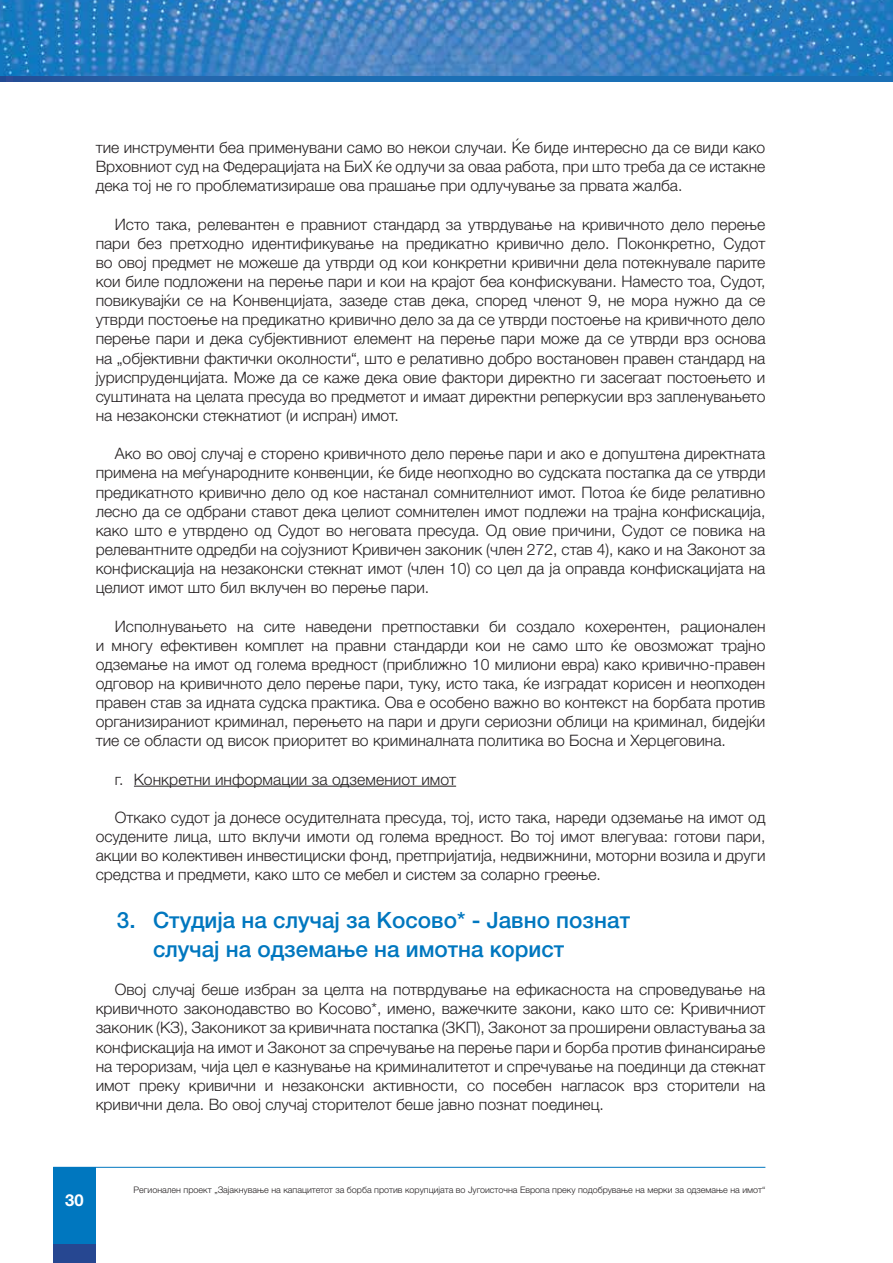
<style>
.page{position:relative;width:893px;height:1263px;background:#fff}
.page>*{position:absolute;margin:0;border:0;box-sizing:border-box;transform-origin:0 0}
.t1{font:500 22.5px/28.7px "Helvetica Neue LTW1 G";color:#0077bf}
.t2{font:700 16.5px "Helvetica Neue LTW1 G";color:#fff}
.t3{font:300 15.75px/19.2px "Helvetica Neue LTW1 G";color:#231f20;text-align:justify}
.t4{font:300 9px "Helvetica Neue LTW1 G";color:#231f20}
</style>
<div class="page">
<hr style="left:53px;top:1167px;width:712px;height:1px;background:#0077bf">
<div style="left:53px;top:1167px;width:43px;height:77px;background:#0077bf"></div>
<div style="left:53px;top:1244px;width:43px;height:19px;background:#264791"></div>
<img style="left:0;top:0;width:893px;height:77px">
<svg style="left:0;top:77px;width:893px;height:4px;background:#1d69b0"></svg>
<hr style="left:134px;top:786px;width:322px;height:1px;background:#231f20">
<p class="t3" style="left:96px;top:138px;width:671px">тие инструменти беа применувани само во некои случаи. Ќе биде интересно да се види како Врховниот суд на Федерацијата на БиХ ќе одлучи за оваа работа, при што треба да се истакне дека тој не го проблематизираше ова прашање при одлучување за првата жалба.</p>
<p class="t3" style="left:96px;top:214px;width:671px;text-indent:19px">Исто така, релевантен е правниот стандард за утврдување на кривичното дело перење пари без претходно идентификување на предикатно кривично дело. Поконкретно, Судот во овој предмет не можеше да утврди од кои конкретни кривични дела потекнувале парите кои биле подложени на перење пари и кои на крајот беа конфискувани. Наместо тоа, Судот, повикувајќи се на Конвенцијата, зазеде став дека, според членот 9, не мора нужно да се утврди постоење на предикатно кривично дело за да се утврди постоење на кривичното дело перење пари и дека субјективниот елемент на перење пари може да се утврди врз основа на „објективни фактички околности“, што е релативно добро востановен правен стандард на јуриспруденцијата. Може да се каже дека овие фактори директно ги засегаат постоењето и суштината на целата пресуда во предметот и имаат директни реперкусии врз запленувањето на незаконски стекнатиот (и испран) имот.</p>
<p class="t3" style="left:96px;top:444px;width:671px;text-indent:19px">Ако во овој случај е сторено кривичното дело перење пари и ако е допуштена директната примена на меѓународните конвенции, ќе биде неопходно во судската постапка да се утврди предикатното кривично дело од кое настанал сомнителниот имот. Потоа ќе биде релативно лесно да се одбрани ставот дека целиот сомнителен имот подлежи на трајна конфискација, како што е утврдено од Судот во неговата пресуда. Од овие причини, Судот се повика на релевантните одредби на сојузниот Кривичен законик (член 272, став 4), како и на Законот за конфискација на незаконски стекнат имот (член 10) со цел да ја оправда конфискацијата на целиот имот што бил вклучен во перење пари.</p>
<p class="t3" style="left:96px;top:616px;width:671px;text-indent:19px">Исполнувањето на сите наведени претпоставки би создало кохерентен, рационален и многу ефективен комплет на правни стандарди кои не само што ќе овозможат трајно одземање на имот од голема вредност (приближно 10 милиони евра) како кривично-правен одговор на кривичното дело перење пари, туку, исто така, ќе изградат корисен и неопходен правен став за идната судска практика. Ова е особено важно во контекст на борбата против организираниот криминал, перењето на пари и други сериозни облици на криминал, бидејќи тие се области од висок приоритет во криминалната политика во Босна и Херцеговина.</p>
<p class="t3" style="left:115px;top:769px;width:343px">г. Конкретни информации за одземениот имот</p>
<p class="t3" style="left:96px;top:808px;width:671px;text-indent:19px">Откако судот ја донесе осудителната пресуда, тој, исто така, нареди одземање на имот од осудените лица, што вклучи имоти од голема вредност. Во тој имот влегуваа: готови пари, акции во колективен инвестициски фонд, претпријатија, недвижнини, моторни возила и други средства и предмети, како што се мебел и систем за соларно греење.</p>
<h1 class="t1" style="left:153px;top:906px;width:478px;text-indent:-36px">3. Студија на случај за Косово* - Јавно познат случај на одземање на имотна корист</h1>
<p class="t3" style="left:96px;top:980px;width:671px;text-indent:19px">Овој случај беше избран за целта на потврдување на ефикасноста на спроведување на кривичното законодавство во Косово*, имено, важечките закони, како што се: Кривичниот законик (КЗ), Законикот за кривичната постапка (ЗКП), Законот за проширени овластувања за конфискација на имот и Законот за спречување на перење пари и борба против финансирање на тероризам, чија цел е казнување на криминалитетот и спречување на поединци да стекнат имот преку кривични и незаконски активности, со посебен нагласок врз сторители на кривични дела. Во овој случај сторителот беше јавно познат поединец.</p>
<p class="t2" style="left:65px;top:1189px;width:20px">30</p>
<p class="t4" style="left:134px;top:1184px;width:633px">Регионален проект „Зајакнување на капацитетот за борба против корупцијата во Југоисточна Европа преку подобрување на мерки за одземање на имот“</p>
</div>
